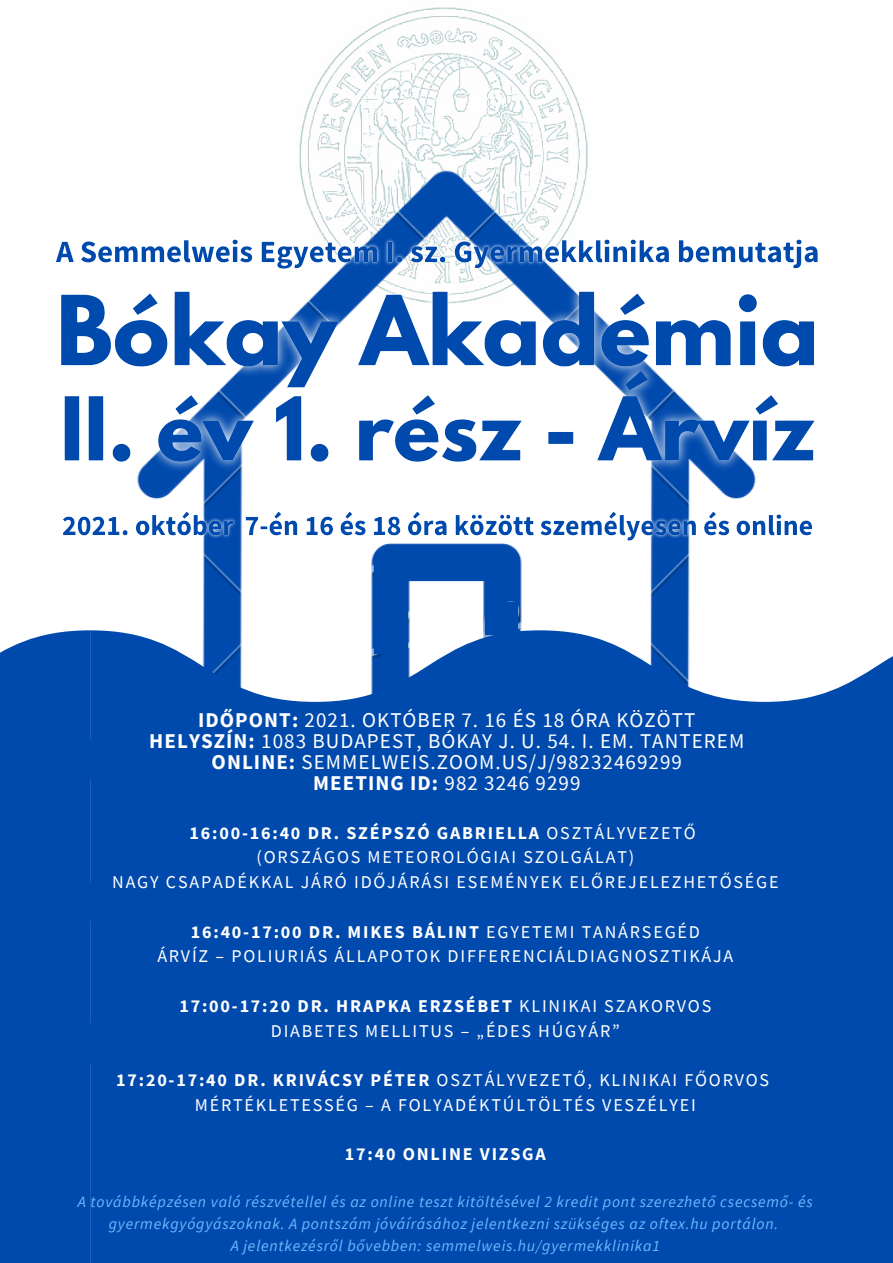
<style>
.page{position:relative;width:893px;height:1263px;background:#fff}
.page>*{position:absolute;margin:0;border:0;box-sizing:border-box;transform-origin:0 0}
.t1{font:21px "Source Sans Pro";letter-spacing:.05em;color:#fff}
.t2{font:18px "Source Sans Pro";letter-spacing:.1em;color:#fff}
.t3{font:700 18px "Source Sans Pro";letter-spacing:.1em;color:#fff}
.t4{font:italic 15.75px/22px "Source Sans Pro";letter-spacing:.05em;color:#6fb7ff;text-align:center}
.s1{font-weight:700}
.s2{font-weight:400}
</style>
<div class="page">
<img style="left:299px;top:7px;width:289px;height:164px">
<img style="left:203px;top:171px;width:487px;height:459px">
<div style="left:0;top:630px;width:90px;height:633px;background:#004aad"></div>
<div style="left:90px;top:630px;width:803px;height:633px;background:#004aad"></div>
<div style="left:374px;top:564px;width:27px;height:27px;background:#004aad"></div>
<img style="left:61px;top:276px;width:754px;height:225px">
<img style="left:56px;top:225px;width:762px;height:51px">
<img style="left:63px;top:501px;width:749px;height:47px">
<div style="left:374px;top:577px;width:27px;height:27px;background:#004aad"></div>
<div style="left:374px;top:626px;width:27px;height:27px;background:#004aad"></div>
<div style="left:380px;top:604px;width:27px;height:27px;background:#004aad"></div>
<div style="left:380px;top:626px;width:27px;height:27px;background:#004aad"></div>
<div style="left:485px;top:602px;width:32px;height:32px;background:#004aad"></div>
<p class="t1" style="left:198px;top:706px;width:499px"><span class="s1">IDŐPONT:</span> 2021. OKTÓBER 7. 16 ÉS 18 ÓRA KÖZÖTT</p>
<p class="t1" style="left:149px;top:727px;width:596px"><span class="s1">HELYSZÍN:</span> 1083 BUDAPEST, BÓKAY J. U. 54. I. EM. TANTEREM</p>
<p class="t1" style="left:212px;top:748px;width:472px"><span class="s1">ONLINE:</span> SEMMELWEIS.ZOOM.US/J/98232469299</p>
<p class="t1" style="left:313px;top:769px;width:269px"><span class="s1">MEETING ID:</span> 982 3246 9299</p>
<p class="t3" style="left:190px;top:821px;width:508px">16:00-16:40 DR. SZÉPSZÓ GABRIELLA <span class="s2">OSZTÁLYVEZETŐ</span></p>
<p class="t2" style="left:256px;top:845px;width:379px">(ORSZÁGOS METEOROLÓGIAI SZOLGÁLAT)</p>
<p class="t2" style="left:112px;top:870px;width:668px">NAGY CSAPADÉKKAL JÁRÓ IDŐJÁRÁSI ESEMÉNYEK ELŐREJELEZHETŐSÉGE</p>
<p class="t3" style="left:191px;top:920px;width:510px">16:40-17:00 DR. MIKES BÁLINT <span class="s2">EGYETEMI TANÁRSEGÉD</span></p>
<p class="t2" style="left:157px;top:944px;width:577px">ÁRVÍZ – POLIURIÁS ÁLLAPOTOK DIFFERENCIÁLDIAGNOSZTIKÁJA</p>
<p class="t3" style="left:179px;top:994px;width:533px">17:00-17:20 DR. HRAPKA ERZSÉBET <span class="s2">KLINIKAI SZAKORVOS</span></p>
<p class="t2" style="left:271px;top:1019px;width:350px">DIABETES MELLITUS – „ÉDES HÚGYÁR”</p>
<p class="t2" style="left:116px;top:1068px;width:654px"><span class="s1">17:20-17:40 DR. KRIVÁCSY PÉTER</span> OSZTÁLYVEZETŐ, KLINIKAI FŐORVOS</p>
<p class="t2" style="left:195px;top:1093px;width:502px">MÉRTÉKLETESSÉG – A FOLYADÉKTÚLTÖLTÉS VESZÉLYEI</p>
<p class="t3" style="left:345px;top:1143px;width:202px">17:40 ONLINE VIZSGA</p>
<p class="t4" style="left:78px;top:1190px;width:736px">A továbbképzésen való részvétellel és az online teszt kitöltésével 2 kredit pont szerezhető csecsemő- és gyermekgyógyászoknak. A pontszám jóváírásához jelentkezni szükséges az oftex.hu portálon.</p>
<p class="t4" style="left:231px;top:1234px;width:431px">A jelentkezésről bővebben: semmelweis.hu/gyermekklinika1</p>
</div>
